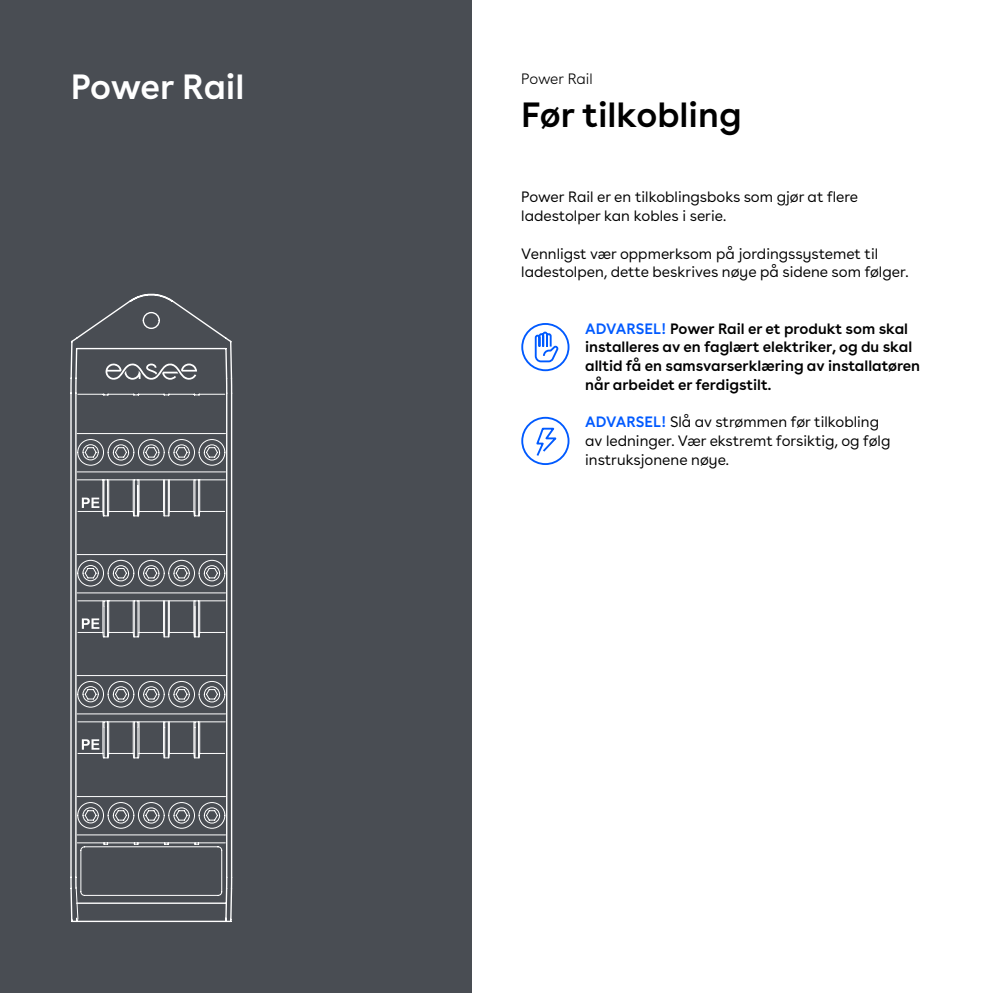
<style>
.page{position:relative;width:993px;height:993px;background:#fff}
.page>*{position:absolute;margin:0;border:0;box-sizing:border-box;transform-origin:0 0}
.t1{font:600 35px "Buenos Aires";color:#000}
.t2{font:600 35px "Buenos Aires";letter-spacing:-.01em;color:#fff}
.t3{font:15px/18.8px "Buenos Aires";color:#000}
.t4{font:600 15px/18.8px "Buenos Aires";color:#000}
.t5{font:300 15px "Buenos Aires";letter-spacing:-.01em;color:#000}
.s1{color:#005aff}
.s2{font-weight:600;color:#005aff}
</style>
<div class="page">
<div style="left:0;top:0;width:471px;height:992px;background:#494d53"></div>
<svg style="left:70px;top:293px;width:163px;height:629px"></svg>
<svg style="left:76px;top:433px;width:150px;height:462px"></svg>
<svg style="left:77px;top:393px;width:149px;height:451px"></svg>
<svg style="left:77px;top:559px;width:148px;height:269px"></svg>
<svg style="left:534px;top:331px;width:25px;height:32px"></svg>
<div style="left:521px;top:323px;width:48px;height:48px;border:2px solid #005aff;border-radius:50%"></div>
<div style="left:521px;top:416px;width:48px;height:49px;border:2px solid #005aff;border-radius:50%"></div>
<svg style="left:536px;top:427px;width:21px;height:29px"></svg>
<h1 class="t2" style="left:71px;top:57px;width:175px">Power Rail</h1>
<p class="t5" style="left:521px;top:67px;width:73px">Power Rail</p>
<h1 class="t1" style="left:521px;top:86px;width:221px">Før tilkobling</h1>
<p class="t3" style="left:521px;top:186px;width:338px">Power Rail er en tilkoblingsboks som gjør at flere ladestolper kan kobles i serie.</p>
<p class="t3" style="left:521px;top:242px;width:388px">Vennligst vær oppmerksom på jordingssystemet til ladestolpen, dette beskrives nøye på sidene som følger.</p>
<p class="t4" style="left:585px;top:317px;width:336px"><span class="s1">ADVARSEL!</span> Power Rail er et produkt som skal installeres av en faglært elektriker, og du skal alltid få en samsvarserklæring av installatøren når arbeidet er ferdigstilt.</p>
<p class="t3" style="left:585px;top:411px;width:306px"><span class="s2">ADVARSEL!</span> Slå av strømmen før tilkobling av ledninger. Vær ekstremt forsiktig, og følg instruksjonene nøye.</p>
</div>
